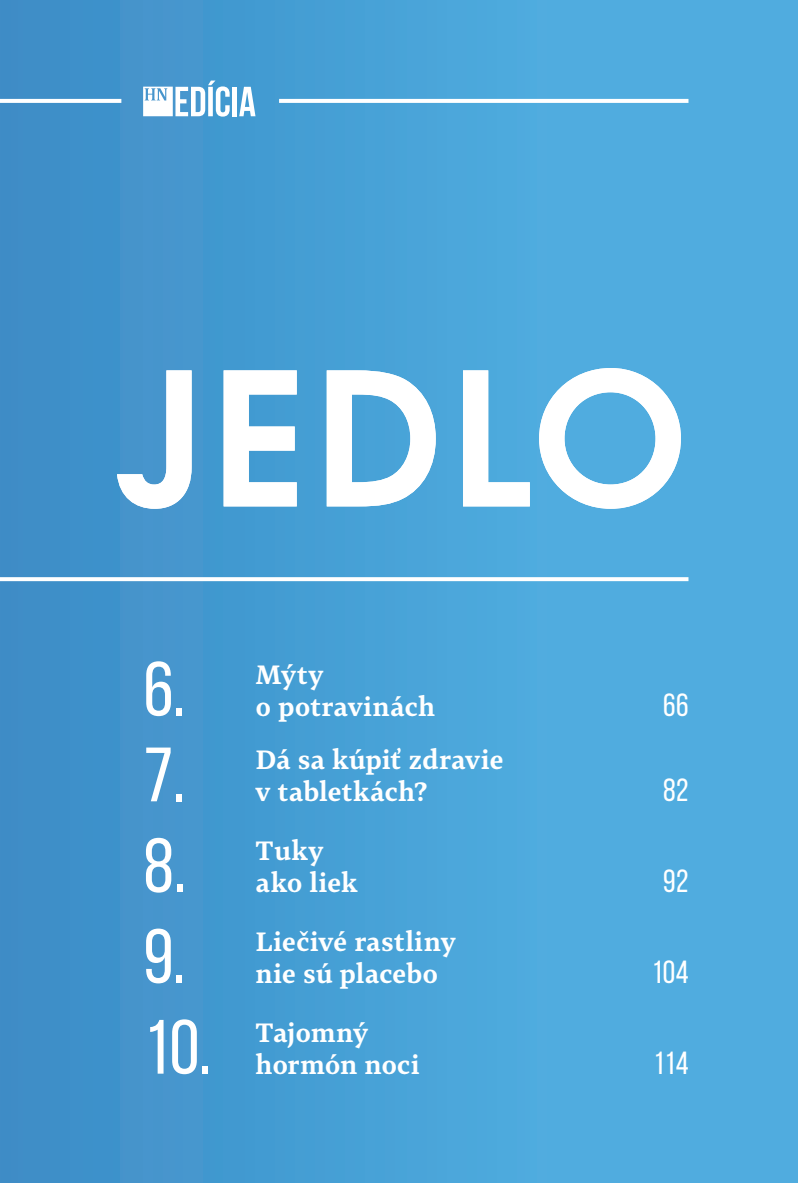
<style>
.page{position:relative;width:798px;height:1183px;background:#fff}
.page>*{position:absolute;margin:0;border:0;box-sizing:border-box;transform-origin:0 0}
.t1{font:700 184px "Te X Gyre Adventor";letter-spacing:.04em;color:#fff}
.t2{font:76.8px/89.4px "Bebas Neue";color:#fff}
.t3{font:32px "Bebas Neue";letter-spacing:.01em;color:#fff}
.t4{font:600 26px/32px "Tabac G3";letter-spacing:.015em;color:#fff}
.t5{font:600 26px/32px "Tabac G3";letter-spacing:.035em;color:#fff}
</style>
<div class="page">
<div style="left:0;top:0;width:797px;height:1183px;background:#50acdf"></div>
<div style="left:0;top:0;width:575px;height:1183px;background:linear-gradient(to right,#3d8cc6,#4faee0)"></div>
<svg style="left:0;top:99px;width:121px;height:4px"></svg>
<svg style="left:0;top:577px;width:688px;height:4px;background:#f7fbfd"></svg>
<svg style="left:143px;top:81px;width:86px;height:36px;background:#a9cfe8"></svg>
<div style="left:232px;top:87px;width:5px;height:29px;background:#fff"></div>
<svg style="left:239px;top:87px;width:16px;height:29px"></svg>
<svg style="left:279px;top:99px;width:409px;height:4px;background:#fafcfe"></svg>
<h1 class="t1" style="left:115px;top:370px;width:574px">JEDLO</h1>
<h2 class="t2" style="left:143px;top:644px;width:69px">6.<br>7.<br>8.<br>9.<br>10.</h2>
<p class="t4" style="left:256px;top:660px;width:180px">Mýty<br>o potravinách</p>
<p class="t4" style="left:256px;top:745px;width:249px">Dá sa kúpiť zdravie v tabletkách?</p>
<p class="t5" style="left:256px;top:836px;width:103px">Tuky ako liek</p>
<p class="t4" style="left:256px;top:927px;width:201px">Liečivé rastliny nie sú placebo</p>
<p class="t4" style="left:256px;top:1018px;width:165px">Tajomný hormón noci</p>
<p class="t3" style="left:662px;top:686px;width:27px">66</p>
<p class="t3" style="left:662px;top:771px;width:27px">82</p>
<p class="t3" style="left:662px;top:862px;width:27px">92</p>
<p class="t3" style="left:651px;top:953px;width:38px">104</p>
<p class="t3" style="left:653px;top:1043px;width:37px">114</p>
</div>
